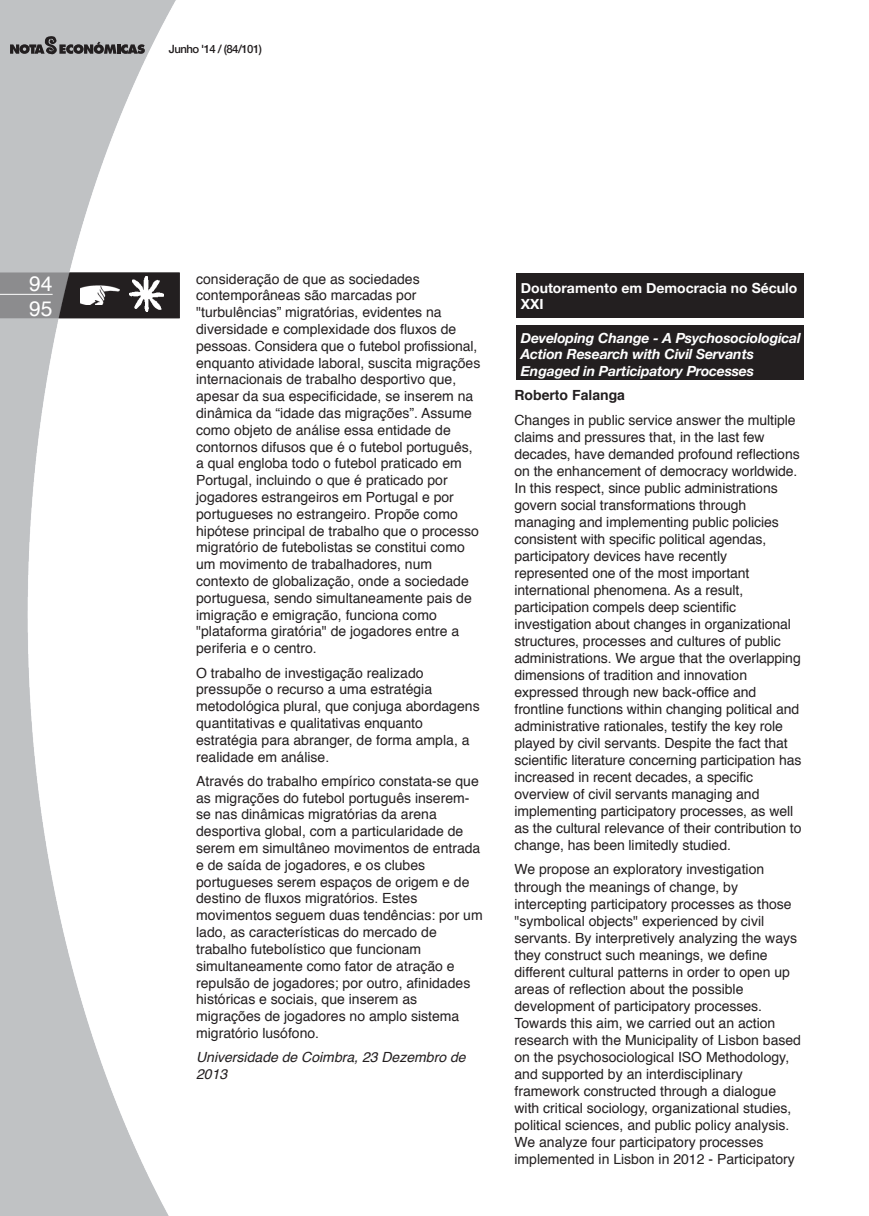
<style>
.page{position:relative;width:869px;height:1216px;background:#fff}
.page>*{position:absolute;margin:0;border:0;box-sizing:border-box;transform-origin:0 0}
.t1{font:21px "Helvetica";color:#fff}
.Texto_Coluna{font:14px/16.8px "Helvetica";color:#231f20}
._1_Titulo{font:italic 700 14px/16.6px "Helvetica Neue";letter-spacing:-.01em;color:#fff}
.Texto_Coluna-2{font:italic 14px/16.8px "Helvetica";color:#231f20}
._1_Titulo-2{font:700 14px/16.6px "Helvetica Neue";color:#fff}
.Texto_Coluna-3{font:700 14px "Helvetica";color:#231f20}
.t2{font:500 11.38px "Helvetica Neue";letter-spacing:-.05em;color:#231f20}
</style>
<div class="page">
<img style="left:0;top:0;width:179px;height:1215px">
<svg style="left:0;top:273px;width:179px;height:45px"></svg>
<hr style="left:0;top:294px;width:53px;height:1px;background:#fff">
<svg style="left:10px;top:36px;width:135px;height:19px"></svg>
<div style="left:515px;top:273px;width:287px;height:45px;background:#231f20"></div>
<div style="left:515px;top:325px;width:287px;height:55px;background:#231f20"></div>
<svg style="left:0;top:0;width:4px;height:4px"></svg>
<svg style="left:0;top:1212px;width:4px;height:4px"></svg>
<p class="t1" style="left:29px;top:267px;width:25px">94</p>
<p class="t1" style="left:29px;top:293px;width:25px">95</p>
<h1 class="t1" style="left:41px;top:293px;width:13px">4</h1>
<p class="t2" style="left:169px;top:39px;width:94px">Junho '14 / (84/101)</p>
<p class="Texto_Coluna" style="left:196px;top:270px;width:286px">consideração de que as sociedades contemporâneas são marcadas por "turbulências” migratórias, evidentes na diversidade e complexidade dos fluxos de pessoas. Considera que o futebol profissional, enquanto atividade laboral, suscita migrações internacionais de trabalho desportivo que, apesar da sua especificidade, se inserem na dinâmica da “idade das migrações”. Assume como objeto de análise essa entidade de contornos difusos que é o futebol português, a qual engloba todo o futebol praticado em Portugal, incluindo o que é praticado por jogadores estrangeiros em Portugal e por portugueses no estrangeiro. Propõe como hipótese principal de trabalho que o processo migratório de futebolistas se constitui como um movimento de trabalhadores, num contexto de globalização, onde a sociedade portuguesa, sendo simultaneamente pais de imigração e emigração, funciona como "plataforma giratória" de jogadores entre a periferia e o centro.</p>
<p class="Texto_Coluna" style="left:196px;top:664px;width:285px">O trabalho de investigação realizado pressupõe o recurso a uma estratégia metodológica plural, que conjuga abordagens quantitativas e qualitativas enquanto estratégia para abranger, de forma ampla, a realidade em análise.</p>
<p class="Texto_Coluna" style="left:196px;top:773px;width:288px">Através do trabalho empírico constata-se que as migrações do futebol português inserem&shy;se nas dinâmicas migratórias da arena desportiva global, com a particularidade de serem em simultâneo movimentos de entrada e de saída de jogadores, e os clubes portugueses serem espaços de origem e de destino de fluxos migratórios. Estes movimentos seguem duas tendências: por um lado, as características do mercado de trabalho futebolístico que funcionam simultaneamente como fator de atração e repulsão de jogadores; por outro, afinidades históricas e sociais, que inserem as migrações de jogadores no amplo sistema migratório lusófono.</p>
<p class="Texto_Coluna-2" style="left:196px;top:1049px;width:271px">Universidade de Coimbra, 23 Dezembro de<br>2013</p>
<p class="_1_Titulo-2" style="left:520px;top:280px;width:278px">Doutoramento em Democracia no Século<br>XXI</p>
<p class="_1_Titulo" style="left:520px;top:330px;width:281px">Developing Change - A Psychosociological<br>Action Research with Civil Servants<br>Engaged in Participatory Processes</p>
<p class="Texto_Coluna-3" style="left:514px;top:384px;width:112px">Roberto Falanga</p>
<p class="Texto_Coluna" style="left:514px;top:411px;width:288px">Changes in public service answer the multiple claims and pressures that, in the last few decades, have demanded profound reflections on the enhancement of democracy worldwide.<br>In this respect, since public administrations govern social transformations through managing and implementing public policies consistent with specific political agendas, participatory devices have recently represented one of the most important international phenomena. As a result, participation compels deep scientific investigation about changes in organizational structures, processes and cultures of public administrations. We argue that the overlapping dimensions of tradition and innovation expressed through new back-office and frontline functions within changing political and administrative rationales, testify the key role played by civil servants. Despite the fact that scientific literature concerning participation has increased in recent decades, a specific overview of civil servants managing and implementing participatory processes, as well as the cultural relevance of their contribution to change, has been limitedly studied.</p>
<p class="Texto_Coluna" style="left:514px;top:861px;width:288px">We propose an exploratory investigation through the meanings of change, by intercepting participatory processes as those "symbolical objects" experienced by civil servants. By interpretively analyzing the ways they construct such meanings, we define different cultural patterns in order to open up areas of reflection about the possible development of participatory processes.<br>Towards this aim, we carried out an action research with the Municipality of Lisbon based on the psychosociological ISO Methodology, and supported by an interdisciplinary framework constructed through a dialogue with critical sociology, organizational studies, political sciences, and public policy analysis.<br>We analyze four participatory processes implemented in Lisbon in 2012 - Participatory</p>
</div>
